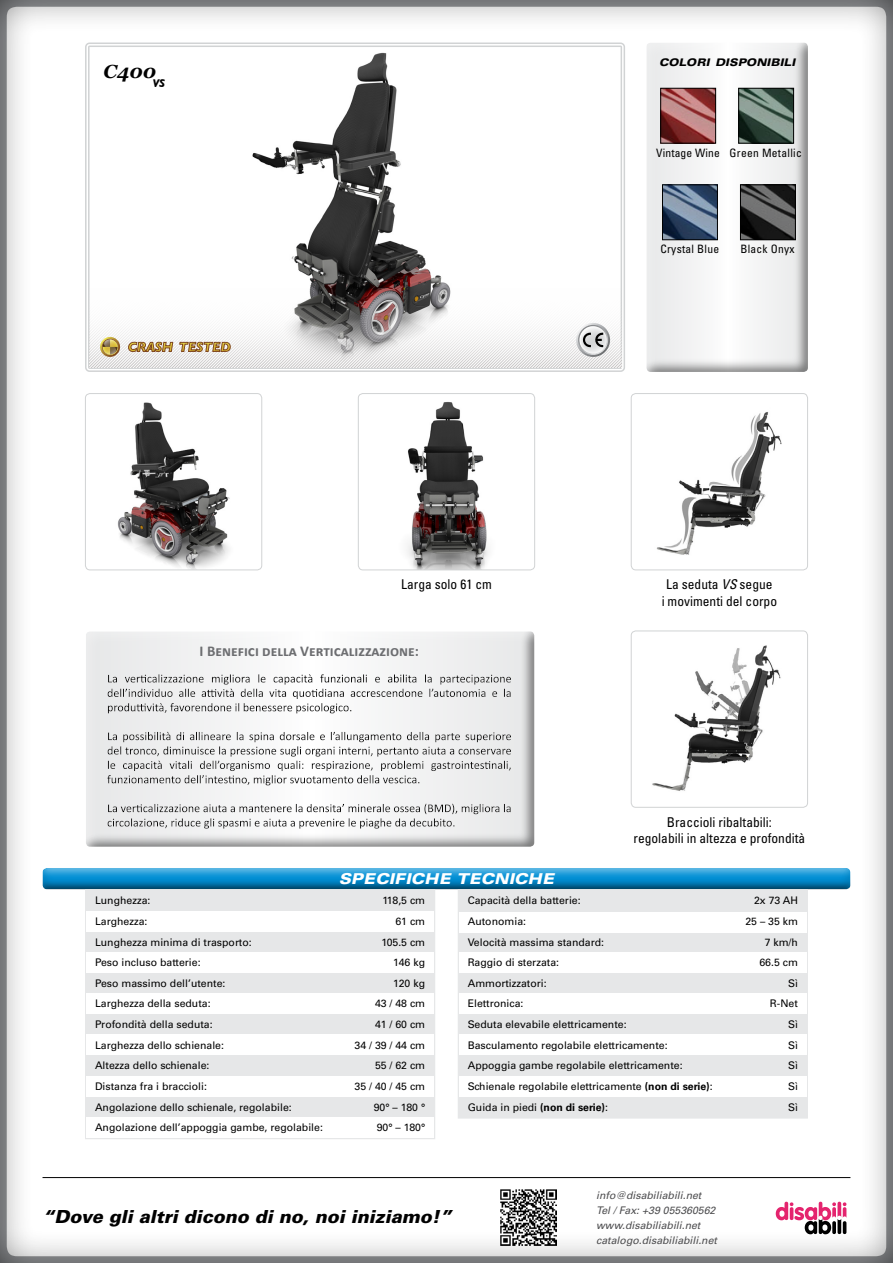
<style>
.page{position:relative;width:893px;height:1263px;background:#fff}
.page>*{position:absolute;margin:0;border:0;box-sizing:border-box;transform-origin:0 0}
.t1{font:italic 700 18.9px "Georgia";color:#000}
.t2{font:italic 900 18px "Univers LT Std";color:#000}
.t3{font:700 15px "Calibri";color:#6d6e71}
.t4{font:italic 900 expanded 15px "Univers LT Std";color:#fff}
.t5{font:condensed 13.5px/16.2px "Univers LT Std";color:#000;text-align:center}
.t6{font:condensed 11.55px "Univers LT Std";letter-spacing:.025em;color:#000}
.t7{font:italic 700 11.4px "Gill Sans";color:#000}
.t8{font:10.5px/20.5px "Univers LT Std";color:#000}
.t9{font:italic 10.5px/15px "Univers LT Std";color:#4d4d4f}
.t10{font:italic 900 expanded 10.5px "Univers LT Std";color:#000}
.s1{font-style:italic}
.s2{font-weight:700}
</style>
<div class="page">
<div style="left:0;top:0;width:893px;height:1263px;background:#000;opacity:.8"></div>
<img style="left:501px;top:1190px;width:55px;height:55px">
<svg style="left:776px;top:1202px;width:70px;height:32px"></svg>
<hr style="left:43px;top:1177px;width:807px;height:1px;background:#000">
<div style="left:32px;top:855px;width:828px;height:26px;background:#fff"></div>
<div style="left:31px;top:866px;width:831px;height:24px;background:#000;opacity:.75"></div>
<div style="left:84px;top:888px;width:352px;height:252px;background:#e6e7e8"></div>
<div style="left:87px;top:911px;width:347px;height:20px;background:#fff"></div>
<div style="left:87px;top:952px;width:347px;height:21px;background:#fff"></div>
<div style="left:87px;top:993px;width:347px;height:21px;background:#fff"></div>
<div style="left:87px;top:1076px;width:347px;height:20px;background:#fff"></div>
<div style="left:87px;top:1034px;width:347px;height:21px;background:#fff"></div>
<div style="left:87px;top:1117px;width:347px;height:21px;background:#fff"></div>
<div style="left:457px;top:888px;width:352px;height:231px;background:#e6e7e8"></div>
<div style="left:459px;top:952px;width:347px;height:21px;background:#fff"></div>
<div style="left:459px;top:993px;width:347px;height:21px;background:#fff"></div>
<div style="left:459px;top:1076px;width:347px;height:20px;background:#fff"></div>
<div style="left:459px;top:1034px;width:347px;height:21px;background:#fff"></div>
<div style="left:459px;top:912px;width:347px;height:21px;background:#fff"></div>
<div style="left:89px;top:46px;width:532px;height:322px;background:#fff"></div>
<img style="left:252px;top:52px;width:190px;height:226px">
<div style="left:637px;top:33px;width:186px;height:339px;background:#000;opacity:.5"></div>
<img style="left:740px;top:90px;width:52px;height:52px">
<img style="left:662px;top:90px;width:52px;height:52px">
<img style="left:664px;top:186px;width:52px;height:52px">
<img style="left:742px;top:186px;width:52px;height:52px">
<div style="left:738px;top:88px;width:56px;height:56px;border:1px solid #000"></div>
<div style="left:660px;top:88px;width:56px;height:56px;border:1px solid #000"></div>
<div style="left:662px;top:184px;width:56px;height:56px;border:1px solid #000"></div>
<div style="left:740px;top:184px;width:56px;height:56px;border:1px solid #000"></div>
<img style="left:90px;top:278px;width:532px;height:89px">
<svg style="left:100px;top:337px;width:20px;height:20px"></svg>
<svg style="left:128px;top:342px;width:45px;height:10px"></svg>
<svg style="left:179px;top:342px;width:52px;height:10px"></svg>
<svg style="left:576px;top:323px;width:34px;height:34px"></svg>
<div style="left:631px;top:631px;width:176px;height:176px;background:#fff;border-radius:5px"></div>
<img style="left:652px;top:645px;width:129px;height:146px">
<div style="left:631px;top:631px;width:177px;height:177px;border:1px solid #d1d3d4;border-radius:5px"></div>
<div style="left:631px;top:394px;width:176px;height:176px;background:#fff;border-radius:5px"></div>
<img style="left:656px;top:412px;width:126px;height:143px">
<div style="left:631px;top:393px;width:177px;height:177px;border:1px solid #d1d3d4;border-radius:5px"></div>
<div style="left:358px;top:394px;width:177px;height:176px;background:#fff;border-radius:5px"></div>
<img style="left:407px;top:402px;width:82px;height:166px">
<div style="left:358px;top:393px;width:177px;height:177px;border:1px solid #d1d3d4;border-radius:5px"></div>
<div style="left:85px;top:394px;width:177px;height:176px;background:#fff;border-radius:5px"></div>
<img style="left:117px;top:402px;width:113px;height:166px">
<div style="left:85px;top:393px;width:177px;height:177px;border:1px solid #d1d3d4;border-radius:5px"></div>
<div style="left:77px;top:622px;width:469px;height:226px;background:#000;opacity:.5"></div>
<h1 class="t1" style="left:104px;top:57px;width:54px">C400</h1>
<p class="t7" style="left:152px;top:76px;width:14px">VS</p>
<p class="t10" style="left:659px;top:57px;width:138px">COLORI DISPONIBILI</p>
<p class="t6" style="left:656px;top:145px;width:147px">Vintage Wine Green Metallic</p>
<p class="t6" style="left:660px;top:242px;width:60px">Crystal Blue</p>
<p class="t6" style="left:740px;top:242px;width:56px">Black Onyx</p>
<p class="t5" style="left:401px;top:576px;width:92px">Larga solo 61 cm</p>
<h3 class="t3" style="left:200px;top:642px;width:221px">I Benefici della Verticalizzazione:</h3>
<h3 class="t4" style="left:339px;top:870px;width:217px">SPECIFICHE TECNICHE</h3>
<p class="t5" style="left:662px;top:576px;width:117px">La seduta <span class="s1">VS</span> segue<br>i movimenti del corpo</p>
<p class="t5" style="left:633px;top:814px;width:173px">Braccioli ribaltabili:<br>regolabili in altezza e profondità</p>
<p class="t8" style="left:95px;top:890px;width:229px">Lunghezza:<br>Larghezza:<br>Lunghezza minima di trasporto:<br>Peso incluso batterie:<br>Peso massimo dell’utente:<br>Larghezza della seduta:<br>Profondità della seduta:<br>Larghezza dello schienale:<br>Altezza dello schienale:<br>Distanza fra i braccioli:<br>Angolazione dello schienale, regolabile:<br>Angolazione dell’appoggia gambe, regolabile:</p>
<p class="t8" style="left:355px;top:890px;width:72px;text-align:right">118,5 cm<br>61 cm<br>105.5 cm<br>146 kg<br>120 kg<br>43 / 48 cm<br>41 / 60 cm<br>34 / 39 / 44 cm<br>55 / 62 cm<br>35 / 40 / 45 cm<br>90° – 180 °<br>90° – 180°</p>
<p class="t8" style="left:468px;top:890px;width:246px">Capacità della batterie:<br>Autonomia:<br>Velocità massima standard:<br>Raggio di sterzata:<br>Ammortizzatori:<br>Elettronica:<br>Seduta elevabile elettricamente:<br>Basculamento regolabile elettricamente:<br>Appoggia gambe regolabile elettricamente:<br>Schienale regolabile elettricamente <span class="s2">(non di serie)</span>:<br>Guida in piedi <span class="s2">(non di serie)</span>:</p>
<h2 class="t2" style="left:43px;top:1205px;width:411px">“Dove gli altri dicono di no, noi iniziamo!”</h2>
<p class="t9" style="left:596px;top:1187px;width:122px">info@disabiliabili.net<br>Tel / Fax: +39 055360562 www.disabiliabili.net catalogo.disabiliabili.net</p>
<p class="t8" style="left:745px;top:890px;width:54px;text-align:right">2x 73 AH<br>25 – 35 km<br>7 km/h<br>66.5 cm<br>Sì<br>R-Net<br>Sì<br>Sì<br>Sì<br>Sì<br>Sì</p>
</div>
